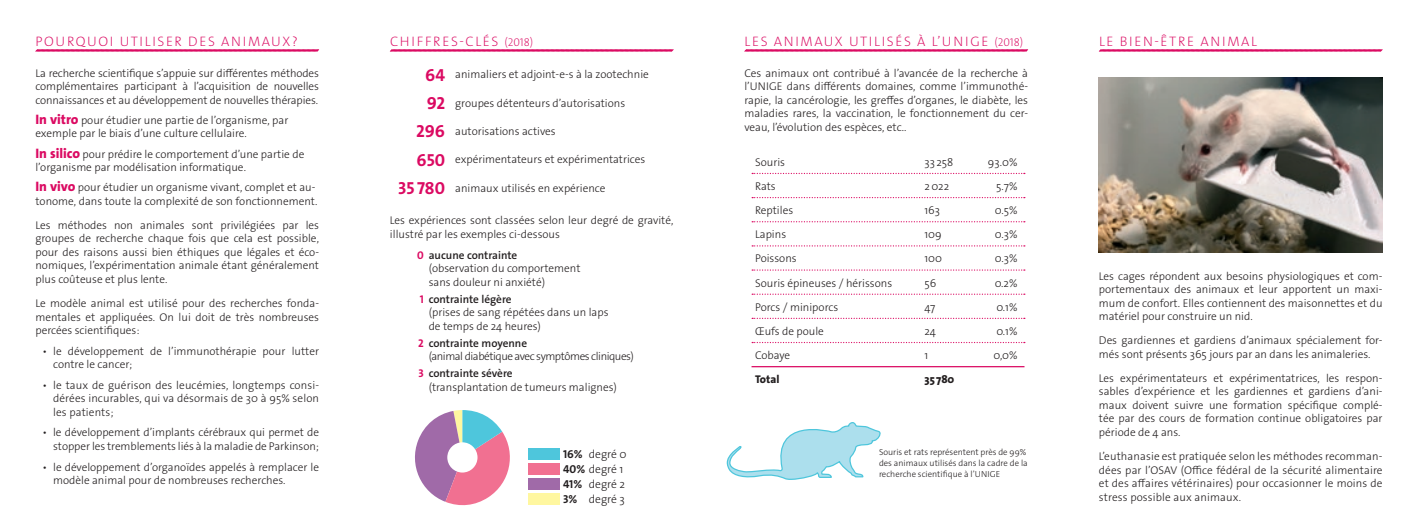
<style>
.page{position:relative;width:1418px;height:532px;background:#fff}
.page>*{position:absolute;margin:0;border:0;box-sizing:border-box;transform-origin:0 0}
.t1{font:200 13.75px "The Sans Os F";letter-spacing:.12em;color:#db0a62}
.t2{font:300 11.5px/14.8px "The Sans Os F";color:#231f20}
.t3{font:300 11.25px/13.5px "The Sans Os F";color:#231f20}
.t4{font:300 11.25px/13.5px "The Sans Os F";letter-spacing:-.04em;color:#231f20}
.t5{font:800 11.25px "The Sans Os F";color:#231f20}
.t6{font:300 8.75px/10.5px "The Sans Os F";color:#231f20}
.s1{font-weight:800;font-size:13.75px;color:#db0a62}
.s2{font-size:11.25px}
.s3{font-weight:700;font-size:17.5px;color:#db0a62}
.s4{font-weight:700;color:#db0a62}
.s5{font-weight:600}
.s6{font-weight:700}
</style>
<div class="page">
<svg style="left:415px;top:410px;width:95px;height:95px"></svg>
<div style="left:447px;top:442px;width:30px;height:30px;background:#fff;border-radius:50%"></div>
<div style="left:528px;top:478px;width:32px;height:11px;background:#a06aa8"></div>
<div style="left:528px;top:493px;width:32px;height:11px;background:#fff7a0"></div>
<div style="left:528px;top:463px;width:32px;height:11px;background:#f17091"></div>
<div style="left:528px;top:448px;width:32px;height:11px;background:#4ec6dc"></div>
<svg style="left:35px;top:49px;width:284px;height:3px"></svg>
<svg style="left:389px;top:49px;width:285px;height:3px"></svg>
<svg style="left:744px;top:49px;width:284px;height:3px"></svg>
<svg style="left:752px;top:173px;width:272px;height:1px"></svg>
<svg style="left:752px;top:197px;width:272px;height:1px"></svg>
<svg style="left:752px;top:221px;width:272px;height:1px"></svg>
<svg style="left:752px;top:245px;width:272px;height:1px"></svg>
<svg style="left:752px;top:269px;width:272px;height:1px"></svg>
<svg style="left:752px;top:293px;width:272px;height:2px"></svg>
<svg style="left:752px;top:317px;width:272px;height:2px"></svg>
<svg style="left:752px;top:342px;width:272px;height:1px"></svg>
<hr style="left:751px;top:366px;width:273px;height:1px;background:#db0a62">
<svg style="left:1098px;top:49px;width:284px;height:3px"></svg>
<svg style="left:726px;top:422px;width:155px;height:58px"></svg>
<img style="left:1098px;top:78px;width:284px;height:174px">
<p class="t1" style="left:36px;top:32px;width:264px">POURQUOI UTILISER DES ANIMAUX?</p>
<p class="t3" style="left:35px;top:66px;width:285px;text-align:justify">La recherche scientifique s’appuie sur différentes méthodes complémentaires participant à l’acquisition de nouvelles connaissances et au développement de nouvelles thérapies.</p>
<p class="t3" style="left:35px;top:113px;width:254px"><span class="s1">In vitro</span> pour étudier une partie de l’organisme, par exemple par le biais d’une culture cellulaire.</p>
<p class="t3" style="left:35px;top:147px;width:270px"><span class="s1">In silico</span> pour prédire le comportement d’une partie de l’organisme par modélisation informatique.</p>
<p class="t3" style="left:35px;top:180px;width:283px"><span class="s1">In vivo</span> pour étudier un organisme vivant, complet et au&shy;tonome, dans toute la complexité de son fonctionnement.</p>
<p class="t3" style="left:35px;top:218px;width:285px;text-align:justify">Les méthodes non animales sont privilégiées par les groupes de recherche chaque fois que cela est possible, pour des raisons aussi bien éthiques que légales et éco&shy;nomiques, l’expérimentation animale étant généralement plus coûteuse et plus lente.</p>
<p class="t3" style="left:35px;top:296px;width:285px;text-align:justify">Le modèle animal est utilisé pour des recherches fonda&shy;mentales et appliquées. On lui doit de très nombreuses percées scientifiques:</p>
<p class="t3" style="left:53px;top:344px;width:267px;text-indent:-11px">• le développement de l’immunothérapie pour lutter contre le cancer;</p>
<p class="t3" style="left:53px;top:378px;width:267px;text-align:justify;text-indent:-11px">• le taux de guérison des leucémies, longtemps consi&shy;dérées incurables, qui va désormais de 30 à 95% selon les patients;</p>
<p class="t3" style="left:43px;top:426px;width:278px;text-align:right">• le développement d’implants cérébraux qui permet de stopper les tremblements liés à la maladie de Parkinson;</p>
<p class="t3" style="left:53px;top:460px;width:267px;text-indent:-11px">• le développement d’organoïdes appelés à remplacer le modèle animal pour de nombreuses recherches.</p>
<p class="t1" style="left:390px;top:32px;width:145px">CHIFFRES-CLÉS <span class="s2">(2018)</span></p>
<p class="t1" style="left:744px;top:32px;width:280px">LES ANIMAUX UTILISÉS À L’UNIGE <span class="s2">(2018)</span></p>
<p class="t3" style="left:744px;top:66px;width:285px;text-align:justify">Ces animaux ont contribué à l’avancée de la recherche à l’UNIGE dans différents domaines, comme l’immunothé&shy;rapie, la cancérologie, les greffes d’organes, le diabète, les maladies rares, la vaccination, le fonctionnement du cer&shy;veau, l’évolution des espèces, etc..</p>
<p class="t3" style="left:755px;top:155px;width:31px">Souris</p>
<p class="t3" style="left:924px;top:155px;width:30px">33 258</p>
<p class="t3" style="left:988px;top:155px;width:31px">93.0%</p>
<p class="t3" style="left:755px;top:179px;width:22px">Rats</p>
<p class="t3" style="left:924px;top:179px;width:26px">2022</p>
<p class="t3" style="left:996px;top:179px;width:23px">5.7%</p>
<p class="t3" style="left:755px;top:203px;width:40px">Reptiles</p>
<p class="t3" style="left:924px;top:203px;width:17px">163</p>
<p class="t3" style="left:994px;top:203px;width:24px">0.5%</p>
<p class="t3" style="left:755px;top:228px;width:33px">Lapins</p>
<p class="t3" style="left:924px;top:228px;width:19px">109</p>
<p class="t3" style="left:995px;top:228px;width:24px">0.3%</p>
<p class="t3" style="left:755px;top:252px;width:43px">Poissons</p>
<p class="t3" style="left:924px;top:252px;width:19px">100</p>
<p class="t3" style="left:995px;top:252px;width:24px">0.3%</p>
<p class="t3" style="left:755px;top:276px;width:139px">Souris épineuses / hérissons</p>
<p class="t3" style="left:924px;top:276px;width:13px">56</p>
<p class="t3" style="left:994px;top:276px;width:24px">0.2%</p>
<p class="t3" style="left:755px;top:300px;width:85px">Porcs / miniporcs</p>
<p class="t3" style="left:924px;top:300px;width:12px">47</p>
<p class="t3" style="left:996px;top:300px;width:22px">0.1%</p>
<p class="t3" style="left:755px;top:324px;width:70px">Œufs de poule</p>
<p class="t3" style="left:924px;top:324px;width:13px">24</p>
<p class="t3" style="left:996px;top:324px;width:22px">0.1%</p>
<p class="t3" style="left:755px;top:348px;width:37px">Cobaye</p>
<p class="t3" style="left:924px;top:348px;width:5px">1</p>
<p class="t3" style="left:993px;top:348px;width:25px">0,0%</p>
<p class="t5" style="left:755px;top:372px;width:26px">Total</p>
<p class="t5" style="left:924px;top:372px;width:31px">35 780</p>
<p class="t3" style="left:425px;top:68px;width:225px"><span class="s3">64</span> animaliers et adjoint-e-s à la zootechnie</p>
<p class="t3" style="left:427px;top:96px;width:200px"><span class="s3">92</span> groupes détenteurs d’autorisations</p>
<p class="t3" style="left:416px;top:124px;width:141px"><span class="s3">296</span> autorisations actives</p>
<p class="t3" style="left:416px;top:153px;width:230px"><span class="s3">650</span> expérimentateurs et expérimentatrices</p>
<p class="t3" style="left:398px;top:181px;width:209px"><span class="s3">35 780</span> animaux utilisés en expérience</p>
<p class="t3" style="left:390px;top:214px;width:285px">Les expériences sont classées selon leur degré de gravité, illustré par les exemples ci-dessous</p>
<p class="t3" style="left:429px;top:248px;width:153px;text-indent:-12px"><span class="s4">0</span> <span class="s5">aucune contrainte </span>(observation du comportement sans douleur ni anxiété)</p>
<p class="t3" style="left:429px;top:292px;width:181px;text-indent:-9px"><span class="s4">1</span> <span class="s5">contrainte légère<br></span>(prises de sang répétées dans un laps de temps de 24 heures)</p>
<p class="t4" style="left:429px;top:336px;width:207px;text-indent:-11px"><span class="s4">2</span> <span class="s5">contrainte moyenne<br></span>(animal diabétique avec symptômes cliniques)</p>
<p class="t3" style="left:429px;top:367px;width:190px;text-indent:-10px"><span class="s4">3</span> <span class="s5">contrainte sévère<br></span>(transplantation de tumeurs malignes)</p>
<p class="t2" style="left:563px;top:447px;width:65px"><span class="s6">16%</span> degré 0<br><span class="s6">40%</span> degré 1<br><span class="s6">41%</span> degré 2<br><span class="s6">3%</span> degré 3</p>
<p class="t6" style="left:879px;top:447px;width:150px">Souris et rats représentent près de 99% des animaux utilisés dans la cadre de la recherche scientifique à l’UNIGE</p>
<p class="t1" style="left:1099px;top:32px;width:159px">LE BIEN-ÊTRE ANIMAL</p>
<p class="t3" style="left:1098px;top:269px;width:285px;text-align:justify">Les cages répondent aux besoins physiologiques et com&shy;portementaux des animaux et leur apportent un maxi&shy;mum de confort. Elles contiennent des maisonnettes et du matériel pour construire un nid.</p>
<p class="t3" style="left:1098px;top:333px;width:285px">Des gardiennes et gardiens d’animaux spécialement for&shy;més sont présents 365 jours par an dans les animaleries.</p>
<p class="t3" style="left:1098px;top:371px;width:285px;text-align:justify">Les expérimentateurs et expérimentatrices, les respon&shy;sables d’expérience et les gardiennes et gardiens d’ani&shy;maux doivent suivre une formation spécifique complé&shy;tée par des cours de formation continue obligatoires par période de 4 ans.</p>
<p class="t3" style="left:1098px;top:449px;width:285px;text-align:justify">L’euthanasie est pratiquée selon les méthodes recomman&shy;dées par l’OSAV (Office fédéral de la sécurité alimentaire et des affaires vétérinaires) pour occasionner le moins de stress possible aux animaux.</p>
</div>
